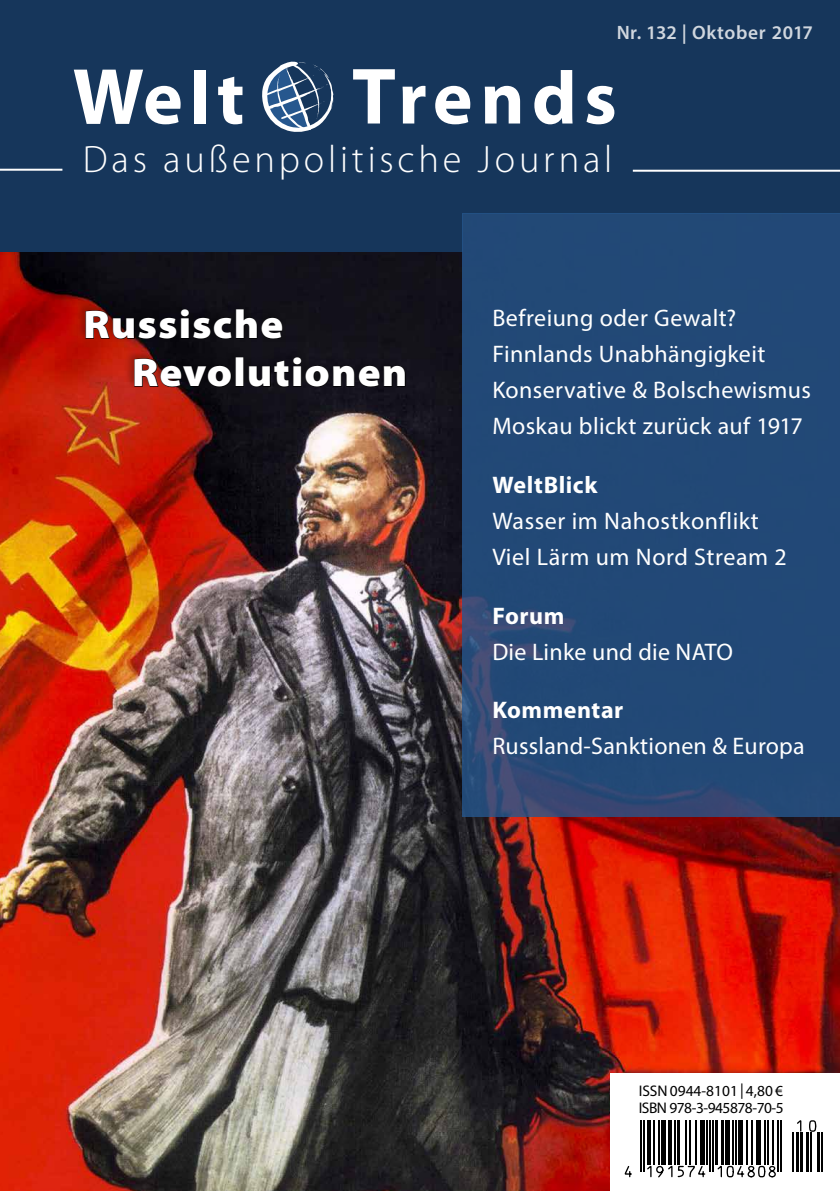
<style>
.page{position:relative;width:840px;height:1191px;background:#fff}
.page>*{position:absolute;margin:0;border:0;box-sizing:border-box;transform-origin:0 0}
.t1{font:900 semi-expanded 40px/48px "Myriad Pro";letter-spacing:.025em;color:#fff}
.t2{font:300 38.2px "Myriad Pro";letter-spacing:.1em;color:#fff}
.t3{font:24px/36px "Myriad Pro";letter-spacing:.015em;color:#fff}
.t4{font:700 24px "Myriad Pro";letter-spacing:.02em;color:#fff}
.t5{font:600 19.4px "Myriad Pro";letter-spacing:.025em;color:#fff}
.t6{font:15.4px "Myriad Pro";letter-spacing:-.03em;color:#000}
.t7{font:15.4px "Myriad Pro";color:#000}
</style>
<div class="page">
<img style="left:0;top:251px;width:839px;height:940px">
<div style="left:0;top:0;width:839px;height:213px;background:#16365b"></div>
<div style="left:0;top:0;width:462px;height:251px;background:#16365b"></div>
<hr style="left:0;top:169px;width:62px;height:2px;background:#fff">
<hr style="left:632px;top:170px;width:207px;height:2px;background:#fff">
<svg style="left:262px;top:61px;width:71px;height:71px"></svg>
<svg style="left:353px;top:69px;width:41px;height:54px"></svg>
<svg style="left:402px;top:86px;width:23px;height:37px"></svg>
<svg style="left:435px;top:86px;width:35px;height:38px"></svg>
<svg style="left:484px;top:86px;width:36px;height:37px"></svg>
<svg style="left:534px;top:70px;width:38px;height:54px"></svg>
<svg style="left:586px;top:86px;width:28px;height:38px"></svg>
<div style="left:194px;top:70px;width:11px;height:53px;background:#fff"></div>
<svg style="left:218px;top:77px;width:24px;height:47px"></svg>
<svg style="left:74px;top:70px;width:106px;height:54px"></svg>
<div style="left:462px;top:213px;width:377px;height:603px;background:#224877"></div>
<div style="left:75px;top:299px;width:332px;height:90px;background:#000;opacity:.25"></div>
<svg style="left:85px;top:308px;width:198px;height:32px;background:#1e0a0c"></svg>
<svg style="left:134px;top:358px;width:98px;height:30px;background:#300d0d"></svg>
<div style="left:235px;top:357px;width:9px;height:30px;border:1px solid #000"></div>
<svg style="left:248px;top:356px;width:158px;height:32px;background:#0f0d15"></svg>
<div style="left:610px;top:1073px;width:229px;height:118px;background:#fff"></div>
<hr style="left:816px;top:1132px;width:3px;height:39px;background:#000">
<hr style="left:820px;top:1132px;width:2px;height:39px;background:#000">
<svg style="left:624px;top:1120px;width:192px;height:58px"></svg>
<p class="t5" style="left:616px;top:21px;width:198px">Nr. 132 | Oktober 2017</p>
<h2 class="t2" style="left:83px;top:138px;width:530px">Das außenpolitische Journal</h2>
<h1 class="t1" style="left:132px;top:299px;width:276px;text-indent:-49px">Russische<br>Revolutionen</h1>
<p class="t3" style="left:492px;top:300px;width:320px">Befreiung oder Gewalt?<br>Finnlands Unabhängigkeit<br>Konservative &amp; Bolschewismus<br>Moskau blickt zurück auf 1917</p>
<p class="t4" style="left:492px;top:469px;width:106px">WeltBlick</p>
<p class="t3" style="left:492px;top:502px;width:296px">Wasser im Nahostkonflikt<br>Viel Lärm um Nord Stream 2</p>
<p class="t4" style="left:492px;top:600px;width:73px">Forum</p>
<p class="t3" style="left:492px;top:633px;width:242px">Die Linke und die NATO</p>
<p class="t4" style="left:492px;top:694px;width:132px">Kommentar</p>
<p class="t3" style="left:492px;top:728px;width:314px">Russland-Sanktionen &amp; Europa</p>
<p class="t7" style="left:638px;top:1081px;width:146px">ISSN 0944-8101 | 4,80 €</p>
<p class="t6" style="left:638px;top:1098px;width:146px">ISBN 978-3-945878-70-5</p>
</div>
